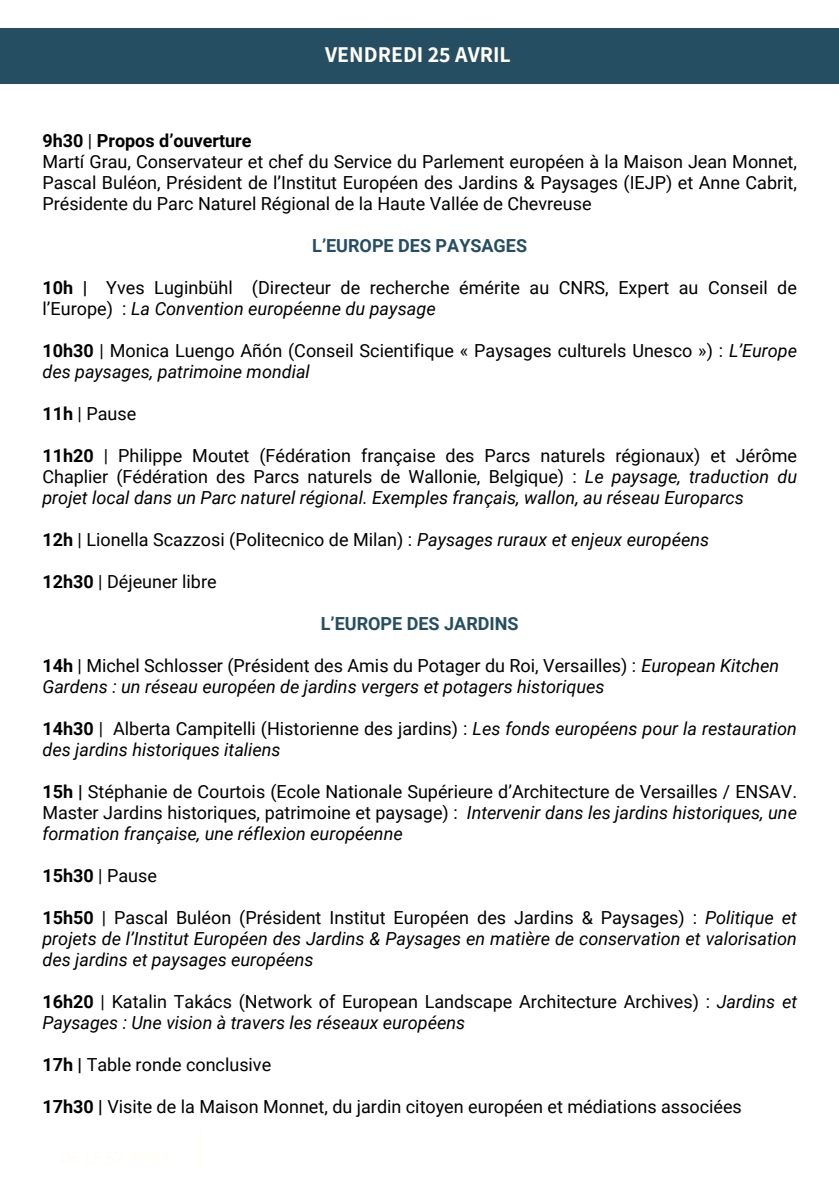
<style>
.page{position:relative;width:839px;height:1191px;background:#fff}
.page>*{position:absolute;margin:0;border:0;box-sizing:border-box;transform-origin:0 0}
.t1{font:700 22px "Assistant";color:#fffdf4}
.t2{font:18px/21px "Roboto";color:#000;text-align:justify}
.t3{font:italic 18px/21px "Roboto";color:#000}
.t4{font:700 18px "Roboto";color:#254e62}
.t5{font:700 18px "Roboto";color:#000}
.s1{font-weight:400}
.s2{font-weight:700}
.s3{font-style:italic}
.s4{font-weight:700;font-style:normal}
.s5{font-style:normal}
</style>
<div class="page">
<hr style="left:200px;top:1131px;width:1px;height:40px;background:#fffdf4">
<div style="left:0;top:28px;width:838px;height:56px;background:#254e62"></div>
<p class="t1" style="left:325px;top:40px;width:187px">VENDREDI 25 AVRIL</p>
<p class="t5" style="left:42px;top:131px;width:211px">9h30 <span class="s1">|</span> Propos d’ouverture</p>
<p class="t2" style="left:42px;top:152px;width:756px">Martí Grau, Conservateur et chef du Service du Parlement européen à la Maison Jean Monnet, Pascal Buléon, Président de l’Institut Européen des Jardins &amp; Paysages (IEJP) et Anne Cabrit, Présidente du Parc Naturel Régional de la Haute Vallée de Chevreuse</p>
<h2 class="t4" style="left:312px;top:236px;width:216px">L’EUROPE DES PAYSAGES</h2>
<p class="t2" style="left:42px;top:278px;width:756px"><span class="s2">10h |</span> Yves Luginbühl (Directeur de recherche émérite au CNRS, Expert au Conseil de l’Europe) : <span class="s3">La Convention européenne du paysage</span></p>
<p class="t2" style="left:42px;top:341px;width:756px"><span class="s2">10h30</span> | Monica Luengo Añón (Conseil Scientifique « Paysages culturels Unesco ») : <span class="s3">L’Europe des paysages, patrimoine mondial</span></p>
<p class="t2" style="left:42px;top:404px;width:95px"><span class="s2">11h</span> | Pause</p>
<p class="t2" style="left:42px;top:446px;width:756px"><span class="s2">11h20</span> | Philippe Moutet (Fédération française des Parcs naturels régionaux) et Jérôme Chaplier (Fédération des Parcs naturels de Wallonie, Belgique) : <span class="s3">Le paysage, traduction du projet local dans un Parc naturel régional. Exemples français, wallon, au réseau Europarcs</span></p>
<p class="t2" style="left:42px;top:530px;width:668px"><span class="s2">12h</span> | Lionella Scazzosi (Politecnico de Milan) : <span class="s3">Paysages ruraux et enjeux européens</span></p>
<p class="t2" style="left:42px;top:572px;width:176px"><span class="s2">12h30</span> | Déjeuner libre</p>
<h2 class="t4" style="left:321px;top:614px;width:199px">L’EUROPE DES JARDINS</h2>
<p class="t3" style="left:42px;top:656px;width:738px"><span class="s4">14h</span> <span class="s5">| Michel Schlosser (Président des Amis du Potager du Roi, Versailles) :</span> European Kitchen<br>Gardens : un réseau européen de jardins vergers et potagers historiques</p>
<p class="t3" style="left:42px;top:719px;width:756px"><span class="s4">14h30</span> <span class="s5">| Alberta Campitelli (Historienne des jardins) :</span> Les fonds européens pour la restauration des jardins historiques italiens</p>
<p class="t2" style="left:42px;top:782px;width:756px"><span class="s2">15h |</span> Stéphanie de Courtois (Ecole Nationale Supérieure d’Architecture de Versailles / ENSAV.<br>Master Jardins historiques, patrimoine et paysage) : <span class="s3">Intervenir dans les jardins historiques, une formation française, une réflexion européenne</span></p>
<p class="t2" style="left:42px;top:866px;width:116px"><span class="s2">15h30</span> | Pause</p>
<p class="t3" style="left:42px;top:908px;width:756px;text-align:justify"><span class="s4">15h50</span> <span class="s5">| Pascal Buléon (Président Institut Européen des Jardins &amp; Paysages) :</span> Politique et projets de l’Institut Européen des Jardins &amp; Paysages en matière de conservation et valorisation des jardins et paysages européens</p>
<p class="t2" style="left:42px;top:992px;width:756px"><span class="s2">16h20</span> | Katalin Takács (Network of European Landscape Architecture Archives) : <span class="s3">Jardins et<br>Paysages : Une vision à travers les réseaux européens</span></p>
<p class="t2" style="left:42px;top:1055px;width:230px"><span class="s2">17h |</span> Table ronde conclusive</p>
<p class="t2" style="left:42px;top:1097px;width:701px"><span class="s2">17h30 |</span> Visite de la Maison Monnet, du jardin citoyen européen et médiations associées</p>
</div>
